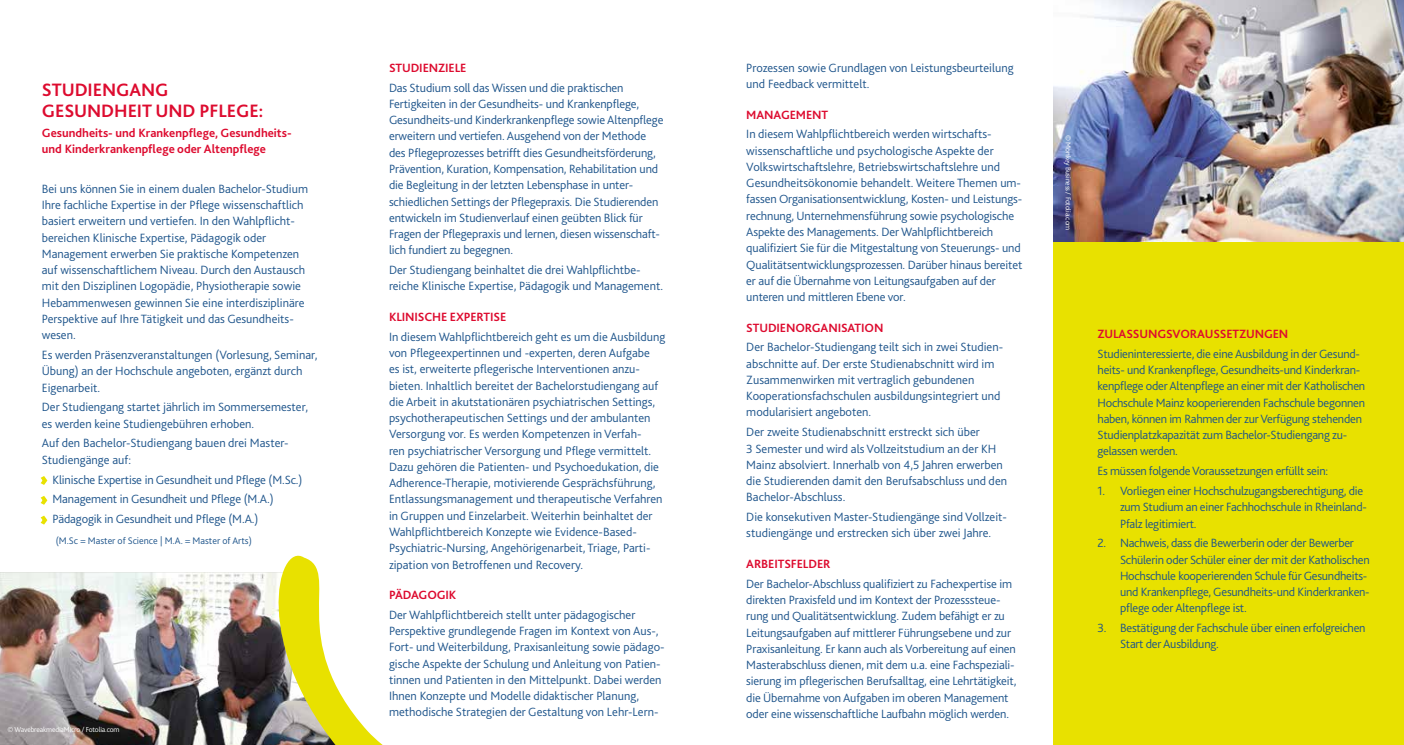
<style>
.page{position:relative;width:1404px;height:745px;background:#fff}
.page>*{position:absolute;margin:0;border:0;box-sizing:border-box;transform-origin:0 0}
.t1{font:700 18.75px/21.2px "Bliss 2";letter-spacing:-.005em;color:#dd0b2f}
.t2{font:300 12.5px/16.2px "Bliss 2";color:#1c538a}
.t3{font:300 12.5px/16.2px "Bliss 2";letter-spacing:-.02em;color:#1c538a}
.t4{font:700 12.5px/16.2px "Bliss 2";letter-spacing:-.01em;color:#dd0b2f}
.t5{font:300 10px "Bliss 2";color:#1c538a}
.t6{font:300 7.5px "Bliss 2";letter-spacing:-.02em;color:#fff}
.s1{font-weight:700;color:#e8e100}
</style>
<div class="page">
<img style="left:0;top:572px;width:249px;height:172px">
<svg style="left:40px;top:476px;width:8px;height:9px"></svg>
<svg style="left:40px;top:496px;width:8px;height:9px"></svg>
<svg style="left:40px;top:515px;width:8px;height:10px"></svg>
<svg style="left:249px;top:555px;width:133px;height:189px"></svg>
<div style="left:1052px;top:0;width:351px;height:744px;background:#e8e100"></div>
<img style="left:1052px;top:0;width:351px;height:241px">
<h1 class="t1" style="left:42px;top:78px;width:223px">STUDIENGANG<br>GESUNDHEIT UND PFLEGE:</h1>
<p class="t4" style="left:42px;top:124px;width:251px">Gesundheits- und Krankenpflege, Gesundheits&shy;und Kinderkrankenpflege oder Altenpflege</p>
<p class="t2" style="left:42px;top:180px;width:268px">Bei uns können Sie in einem dualen Bachelor-Studium Ihre fachliche Expertise in der Pflege wissenschaftlich basiert erweitern und vertiefen. In den Wahlpflicht&shy;bereichen Klinische Expertise, Pädagogik oder Management erwerben Sie praktische Kompetenzen auf wissenschaftlichem Niveau. Durch den Austausch mit den Disziplinen Logopädie, Physiotherapie sowie Hebammenwesen gewinnen Sie eine interdisziplinäre Perspektive auf Ihre Tätigkeit und das Gesundheits&shy;wesen.</p>
<p class="t2" style="left:42px;top:346px;width:277px">Es werden Präsenzveranstaltungen (Vorlesung, Seminar,<br>Übung) an der Hochschule angeboten, ergänzt durch<br>Eigenarbeit.</p>
<p class="t2" style="left:42px;top:398px;width:268px">Der Studiengang startet jährlich im Sommersemester, es werden keine Studiengebühren erhoben.</p>
<p class="t2" style="left:42px;top:434px;width:248px">Auf den Bachelor-Studiengang bauen drei Master-<br>Studiengänge auf:</p>
<p class="t2" style="left:42px;top:469px;width:262px;line-height:19.8px"><span class="s1">›</span> Klinische Expertise in Gesundheit und Pflege (M.Sc.) <span class="s1">›</span> Management in Gesundheit und Pflege (M.A.)<br><span class="s1">›</span> Pädagogik in Gesundheit und Pflege (M.A.)</p>
<p class="t5" style="left:56px;top:534px;width:197px">(M.Sc = Master of Science | M.A. = Master of Arts)</p>
<p class="t6" style="left:8px;top:724px;width:113px">© WavebreakmediaMicro / Fotolia.com</p>
<p class="t4" style="left:389px;top:59px;width:79px">STUDIENZIELE</p>
<p class="t2" style="left:389px;top:79px;width:276px">Das Studium soll das Wissen und die praktischen Fertigkeiten in der Gesundheits- und Krankenpflege, Gesundheits-und Kinderkrankenpflege sowie Altenpflege erweitern und vertiefen. Ausgehend von der Methode des Pflegeprozesses betrifft dies Gesundheitsförderung, Prävention, Kuration, Kompensation, Rehabilitation und die Begleitung in der letzten Lebensphase in unter&shy;schiedlichen Settings der Pflegepraxis. Die Studierenden entwickeln im Studienverlauf einen geübten Blick für Fragen der Pflegepraxis und lernen, diesen wissenschaft&shy;lich fundiert zu begegnen.</p>
<p class="t2" style="left:389px;top:261px;width:275px">Der Studiengang beinhaltet die drei Wahlpflichtbe&shy;reiche Klinische Expertise, Pädagogik und Management.</p>
<p class="t4" style="left:389px;top:308px;width:119px">KLINISCHE EXPERTISE</p>
<p class="t2" style="left:389px;top:328px;width:278px">In diesem Wahlpflichtbereich geht es um die Ausbildung von Pflegeexpertinnen und -experten, deren Aufgabe<br>es ist, erweiterte pflegerische Interventionen anzu&shy;bieten. Inhaltlich bereitet der Bachelorstudiengang auf die Arbeit in akutstationären psychiatrischen Settings, psychotherapeutischen Settings und der ambulanten Versorgung vor. Es werden Kompetenzen in Verfah-<br>ren psychiatrischer Versorgung und Pflege vermittelt.<br>Dazu gehören die Patienten- und Psychoedukation, die Adherence-Therapie, motivierende Gesprächsführung, Entlassungsmanagement und therapeutische Verfahren in Gruppen und Einzelarbeit. Weiterhin beinhaltet der Wahlpflichtbereich Konzepte wie Evidence-Based-Psychiatric-Nursing, Angehörigenarbeit, Triage, Parti&shy;zipation von Betroffenen und Recovery.</p>
<p class="t4" style="left:389px;top:586px;width:69px">PÄDAGOGIK</p>
<p class="t2" style="left:389px;top:605px;width:277px">Der Wahlpflichtbereich stellt unter pädagogischer Perspektive grundlegende Fragen im Kontext von Aus-, Fort- und Weiterbildung, Praxisanleitung sowie pädago&shy;gische Aspekte der Schulung und Anleitung von Patien&shy;tinnen und Patienten in den Mittelpunkt. Dabei werden Ihnen Konzepte und Modelle didaktischer Planung, methodische Strategien der Gestaltung von Lehr-Lern-</p>
<p class="t2" style="left:746px;top:59px;width:269px">Prozessen sowie Grundlagen von Leistungsbeurteilung und Feedback vermittelt.</p>
<p class="t4" style="left:746px;top:106px;width:83px">MANAGEMENT</p>
<p class="t2" style="left:746px;top:126px;width:277px">In diesem Wahlpflichtbereich werden wirtschafts&shy;wissenschaftliche und psychologische Aspekte der Volkswirtschaftslehre, Betriebswirtschaftslehre und Gesundheitsökonomie behandelt. Weitere Themen um&shy;fassen Organisationsentwicklung, Kosten- und Leistungs&shy;rechnung, Unternehmensführung sowie psychologische Aspekte des Managements. Der Wahlpflichtbereich qualifiziert Sie für die Mitgestaltung von Steuerungs- und Qualitätsentwicklungsprozessen. Darüber hinaus bereitet er auf die Übernahme von Leitungsaufgaben auf der unteren und mittleren Ebene vor.</p>
<p class="t4" style="left:746px;top:319px;width:139px">STUDIENORGANISATION</p>
<p class="t2" style="left:746px;top:338px;width:258px">Der Bachelor-Studiengang teilt sich in zwei Studien&shy;abschnitte auf. Der erste Studienabschnitt wird im Zusammenwirken mit vertraglich gebundenen Kooperationsfachschulen ausbildungsintegriert und modularisiert angeboten.</p>
<p class="t2" style="left:746px;top:423px;width:262px">Der zweite Studienabschnitt erstreckt sich über<br>3 Semester und wird als Vollzeitstudium an der KH Mainz absolviert. Innerhalb von 4,5 Jahren erwerben die Studierenden damit den Berufsabschluss und den Bachelor-Abschluss.</p>
<p class="t2" style="left:746px;top:508px;width:262px">Die konsekutiven Master-Studiengänge sind Vollzeit&shy;studiengänge und erstrecken sich über zwei Jahre.</p>
<p class="t4" style="left:746px;top:555px;width:86px">ARBEITSFELDER</p>
<p class="t2" style="left:746px;top:574px;width:272px">Der Bachelor-Abschluss qualifiziert zu Fachexpertise im direkten Praxisfeld und im Kontext der Prozesssteue&shy;rung und Qualitätsentwicklung. Zudem befähigt er zu Leitungsaufgaben auf mittlerer Führungsebene und zur Praxisanleitung. Er kann auch als Vorbereitung auf einen Masterabschluss dienen, mit dem u.a. eine Fachspeziali&shy;sierung im pflegerischen Berufsalltag, eine Lehrtätigkeit, die Übernahme von Aufgaben im oberen Management oder eine wissenschaftliche Laufbahn möglich werden.</p>
<p class="t6" style="left:1072px;top:135px;width:96px;rotate:90deg">© Monkey Business / Fotolia.com</p>
<p class="t4" style="left:1097px;top:325px;width:192px">ZULASSUNGSVORAUSSETZUNGEN</p>
<p class="t3" style="left:1097px;top:345px;width:269px">Studieninteressierte, die eine Ausbildung in der Gesund&shy;heits- und Krankenpflege, Gesundheits-und Kinderkran&shy;kenpflege oder Altenpflege an einer mit der Katholischen Hochschule Mainz kooperierenden Fachschule begonnen haben, können im Rahmen der zur Verfügung stehenden Studienplatzkapazität zum Bachelor-Studiengang zu&shy;gelassen werden.</p>
<p class="t3" style="left:1097px;top:462px;width:232px">Es müssen folgende Voraussetzungen erfüllt sein:</p>
<p class="t3" style="left:1119px;top:482px;width:248px;text-indent:-22px">1. Vorliegen einer Hochschulzugangsberechtigung, die zum Studium an einer Fachhochschule in Rheinland-<br>Pfalz legitimiert.</p>
<p class="t3" style="left:1119px;top:534px;width:251px;text-indent:-22px">2. Nachweis, dass die Bewerberin oder der Bewerber Schülerin oder Schüler einer der mit der Katholischen Hochschule kooperierenden Schule für Gesundheits&shy;und Krankenpflege, Gesundheits-und Kinderkranken&shy;pflege oder Altenpflege ist.</p>
<p class="t3" style="left:1119px;top:619px;width:247px;text-indent:-22px">3. Bestätigung der Fachschule über einen erfolgreichen<br>Start der Ausbildung.</p>
</div>
